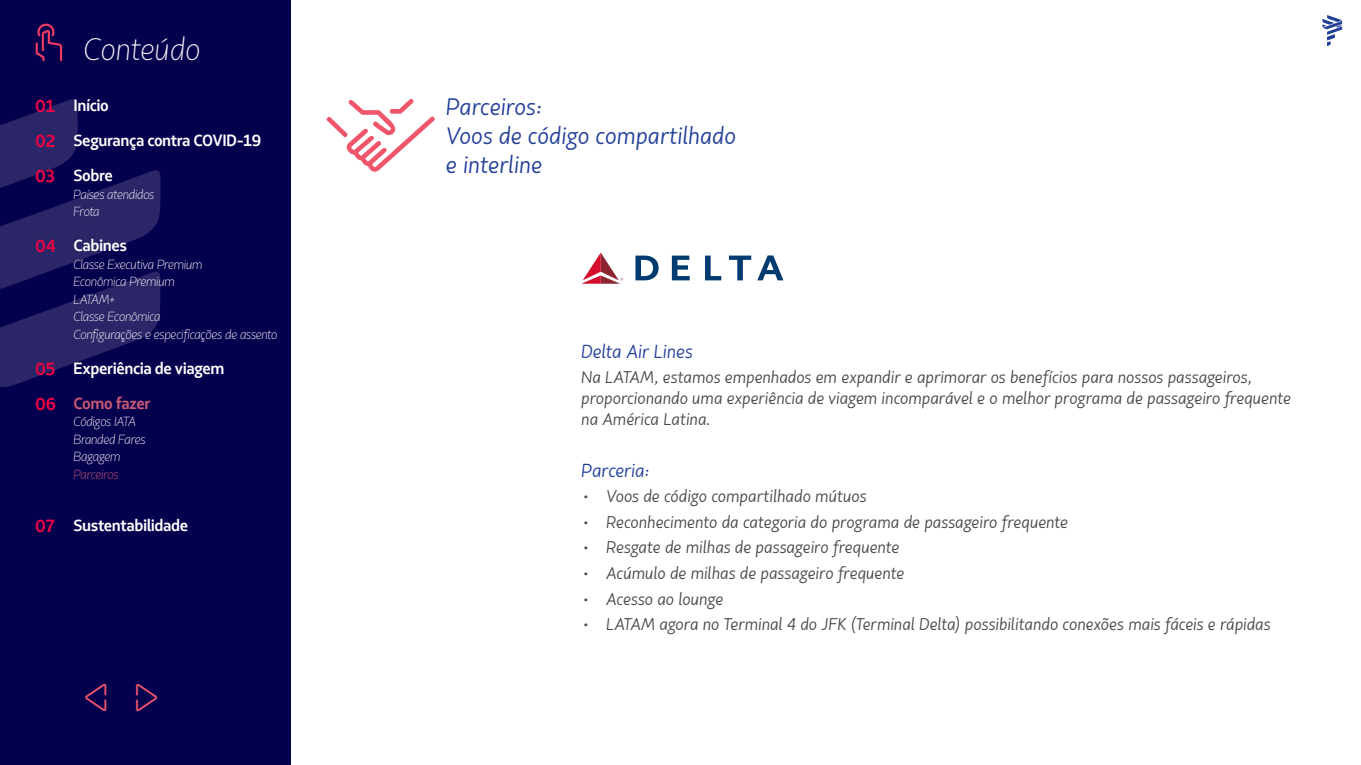
<style>
.page{position:relative;width:1361px;height:765px;background:#fff}
.page>*{position:absolute;margin:0;border:0;box-sizing:border-box;transform-origin:0 0}
.t1{font:italic 300 31.25px "Latam Sans";color:#f2f3f4}
.lado_icono{font:italic 23.75px/28.8px "Latam Sans";color:#223f99}
.destacado{font:italic 18.75px "Latam Sans";letter-spacing:-.005em;color:#223f99}
.Numeros_mernu_latera{font:700 17.5px "Latam Sans";letter-spacing:-.01em;color:#f00044}
.Bullet{font:italic 16.88px "Latam Sans";letter-spacing:-.005em;color:#4a4949}
.Texto_General{font:italic 16.88px/20.6px "Latam Sans";letter-spacing:-.005em;color:#4a4949}
.Menu_I_Capitulo{font:700 16.25px "Latam Sans";letter-spacing:-.025em;color:#fff}
.Menu_I_Capitulo-2{font:700 16.25px "Latam Sans";letter-spacing:-.03em;color:#ce5a77}
.Menu_I_Sección{font:italic 300 13.12px "Latam Sans";letter-spacing:-.025em;color:#fff}
.Menu_I_Sección-2{font:italic 300 13.12px "Latam Sans";letter-spacing:-.03em;color:#ce5a77}
</style>
<div class="page">
<div style="left:0;top:0;width:291px;height:765px;background:#05004d"></div>
<svg style="left:0;top:99px;width:161px;height:288px"></svg>
<svg style="left:581px;top:253px;width:42px;height:31px"></svg>
<svg style="left:635px;top:256px;width:23px;height:24px"></svg>
<svg style="left:672px;top:256px;width:18px;height:24px"></svg>
<svg style="left:705px;top:256px;width:16px;height:24px"></svg>
<svg style="left:729px;top:256px;width:22px;height:24px"></svg>
<svg style="left:757px;top:255px;width:26px;height:25px"></svg>
<svg style="left:1322px;top:15px;width:20px;height:31px"></svg>
<p class="Numeros_mernu_latera" style="left:35px;top:95px;width:22px">01</p>
<p class="Numeros_mernu_latera" style="left:35px;top:130px;width:22px">02</p>
<p class="Numeros_mernu_latera" style="left:35px;top:165px;width:21px">03</p>
<p class="Numeros_mernu_latera" style="left:35px;top:235px;width:22px">04</p>
<p class="Numeros_mernu_latera" style="left:35px;top:358px;width:22px">05</p>
<p class="Numeros_mernu_latera" style="left:35px;top:393px;width:22px">06</p>
<p class="Numeros_mernu_latera" style="left:35px;top:515px;width:21px">07</p>
<p class="t1" style="left:84px;top:29px;width:119px">Conteúdo</p>
<p class="Menu_I_Capitulo" style="left:74px;top:96px;width:37px">Início</p>
<p class="Menu_I_Capitulo" style="left:74px;top:131px;width:189px">Segurança contra COVID-19</p>
<p class="Menu_I_Capitulo" style="left:74px;top:166px;width:41px">Sobre</p>
<p class="Menu_I_Sección" style="left:74px;top:186px;width:82px">Países atendidos</p>
<p class="Menu_I_Sección" style="left:74px;top:203px;width:28px">Frota</p>
<p class="Menu_I_Capitulo" style="left:74px;top:236px;width:55px">Cabines</p>
<p class="Menu_I_Sección" style="left:74px;top:256px;width:130px">Classe Executiva Premium</p>
<p class="Menu_I_Sección" style="left:74px;top:273px;width:103px">Econômica Premium</p>
<p class="Menu_I_Sección" style="left:74px;top:291px;width:44px">LATAM+</p>
<p class="Menu_I_Sección" style="left:74px;top:308px;width:89px">Classe Econômica</p>
<p class="Menu_I_Sección" style="left:74px;top:326px;width:205px">Configurações e especificações de assento</p>
<p class="Menu_I_Capitulo" style="left:74px;top:358px;width:152px">Experiência de viagem</p>
<p class="Menu_I_Capitulo-2" style="left:74px;top:393px;width:78px">Como fazer</p>
<p class="Menu_I_Sección" style="left:74px;top:413px;width:64px">Códigos IATA</p>
<p class="Menu_I_Sección" style="left:74px;top:431px;width:74px">Branded Fares</p>
<p class="Menu_I_Sección" style="left:74px;top:448px;width:48px">Bagagem</p>
<p class="Menu_I_Sección-2" style="left:74px;top:466px;width:47px">Parceiros</p>
<p class="Menu_I_Capitulo" style="left:74px;top:516px;width:116px">Sustentabilidade</p>
<p class="lado_icono" style="left:446px;top:93px;width:292px">Parceiros:<br>Voos de código compartilhado e interline</p>
<p class="destacado" style="left:581px;top:339px;width:113px">Delta Air Lines</p>
<p class="Texto_General" style="left:581px;top:368px;width:711px">Na LATAM, estamos empenhados em expandir e aprimorar os benefícios para nossos passageiros, proporcionando uma experiência de viagem incomparável e o melhor programa de passageiro frequente na América Latina.</p>
<p class="destacado" style="left:581px;top:458px;width:70px">Parceria:</p>
<p class="Bullet" style="left:582px;top:485px;width:286px">• Voos de código compartilhado mútuos</p>
<p class="Bullet" style="left:582px;top:511px;width:487px">• Reconhecimento da categoria do programa de passageiro frequente</p>
<p class="Bullet" style="left:582px;top:537px;width:318px">• Resgate de milhas de passageiro frequente</p>
<p class="Bullet" style="left:582px;top:562px;width:323px">• Acúmulo de milhas de passageiro frequente</p>
<p class="Bullet" style="left:582px;top:588px;width:142px">• Acesso ao lounge</p>
<p class="Bullet" style="left:582px;top:613px;width:690px">• LATAM agora no Terminal 4 do JFK (Terminal Delta) possibilitando conexões mais fáceis e rápidas</p>
</div>
